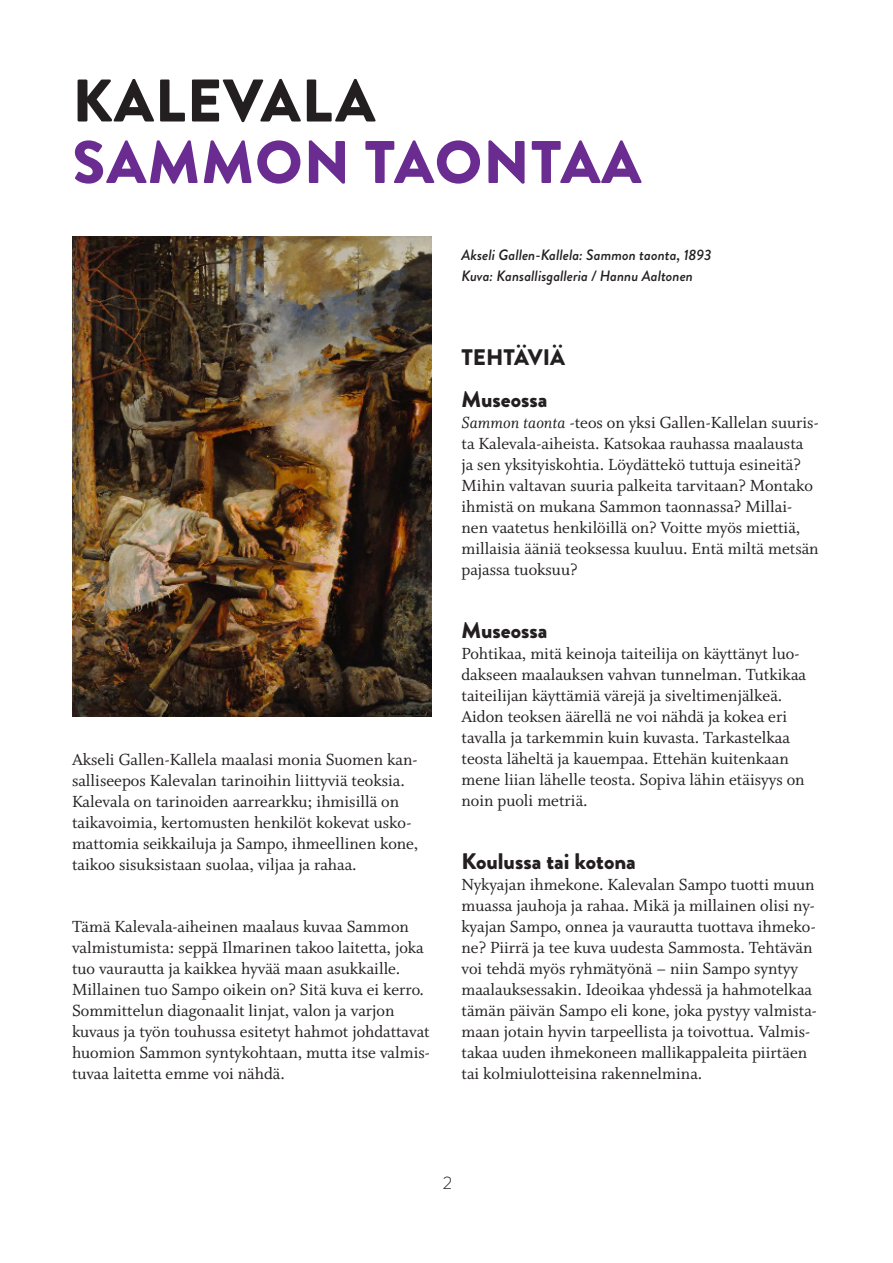
<style>
.page{position:relative;width:893px;height:1263px;background:#fff}
.page>*{position:absolute;margin:0;border:0;box-sizing:border-box;transform-origin:0 0}
.leipis{font:900 60px "Brandon Grotesque";letter-spacing:.02em;color:#6a2c91}
.leipis-2{font:900 60px "Brandon Grotesque";letter-spacing:.02em;color:#231f20}
.leipis-3{font:900 22.5px "Brandon Grotesque";color:#231f20}
.leipis-4{font:18px/21px "Whitman Roman LF";color:#231f20}
.t1{font:300 18px "Brandon Grotesque";color:#231f20}
.t2{font:italic 500 15px "Brandon Grotesque";color:#231f20}
.s1{font-family:"Whitman Italic LF"}
</style>
<div class="page">
<img style="left:72px;top:236px;width:359px;height:480px">
<p class="leipis-2" style="left:72px;top:58px;width:304px">KALEVALA</p>
<p class="leipis" style="left:72px;top:120px;width:570px">SAMMON TAONTAA</p>
<p class="t2" style="left:461px;top:244px;width:252px">Akseli Gallen-Kallela: Sammon taonta, 1893</p>
<p class="t2" style="left:461px;top:265px;width:233px">Kuva: Kansallisgalleria / Hannu Aaltonen</p>
<p class="leipis-4" style="left:72px;top:749px;width:348px">Akseli Gallen-Kallela maalasi monia Suomen kan&shy;salliseepos Kalevalan tarinoihin liittyviä teoksia.<br>Kalevala on tarinoiden aarrearkku; ihmisillä on taikavoimia, kertomusten henkilöt kokevat usko&shy;mattomia seikkailuja ja Sampo, ihmeellinen kone, taikoo sisuksistaan suolaa, viljaa ja rahaa.</p>
<p class="leipis-4" style="left:72px;top:916px;width:359px">Tämä Kalevala-aiheinen maalaus kuvaa Sammon valmistumista: seppä Ilmarinen takoo laitetta, joka tuo vaurautta ja kaikkea hyvää maan asukkaille.<br>Millainen tuo Sampo oikein on? Sitä kuva ei kerro.<br>Sommittelun diagonaalit linjat, valon ja varjon kuvaus ja työn touhussa esitetyt hahmot johdattavat huomion Sammon syntykohtaan, mutta itse valmis&shy;tuvaa laitetta emme voi nähdä.</p>
<p class="leipis-3" style="left:461px;top:341px;width:105px">TEHTÄVIÄ</p>
<p class="leipis-3" style="left:461px;top:383px;width:87px">Museossa</p>
<p class="leipis-4" style="left:461px;top:412px;width:359px"><span class="s1">Sammon taonta</span> -teos on yksi Gallen-Kallelan suuris&shy;ta Kalevala-aiheista. Katsokaa rauhassa maalausta ja sen yksityiskohtia. Löydättekö tuttuja esineitä?<br>Mihin valtavan suuria palkeita tarvitaan? Montako ihmistä on mukana Sammon taonnassa? Millai&shy;nen vaatetus henkilöillä on? Voitte myös miettiä, millaisia ääniä teoksessa kuuluu. Entä miltä metsän pajassa tuoksuu?</p>
<p class="leipis-3" style="left:461px;top:614px;width:87px">Museossa</p>
<p class="leipis-4" style="left:461px;top:643px;width:346px">Pohtikaa, mitä keinoja taiteilija on käyttänyt luo&shy;dakseen maalauksen vahvan tunnelman. Tutkikaa taiteilijan käyttämiä värejä ja siveltimenjälkeä.<br>Aidon teoksen äärellä ne voi nähdä ja kokea eri tavalla ja tarkemmin kuin kuvasta. Tarkastelkaa teosta läheltä ja kauempaa. Ettehän kuitenkaan mene liian lähelle teosta. Sopiva lähin etäisyys on noin puoli metriä.</p>
<p class="leipis-3" style="left:461px;top:845px;width:176px">Koulussa tai kotona</p>
<p class="leipis-4" style="left:461px;top:874px;width:357px">Nykyajan ihmekone. Kalevalan Sampo tuotti muun muassa jauhoja ja rahaa. Mikä ja millainen olisi ny&shy;kyajan Sampo, onnea ja vaurautta tuottava ihmeko&shy;ne? Piirrä ja tee kuva uudesta Sammosta. Tehtävän voi tehdä myös ryhmätyönä – niin Sampo syntyy maalauksessakin. Ideoikaa yhdessä ja hahmotelkaa tämän päivän Sampo eli kone, joka pystyy valmista&shy;maan jotain hyvin tarpeellista ja toivottua. Valmis&shy;takaa uuden ihmekoneen mallikappaleita piirtäen tai kolmiulotteisina rakennelmina.</p>
<p class="t1" style="left:443px;top:1171px;width:11px">2</p>
</div>
